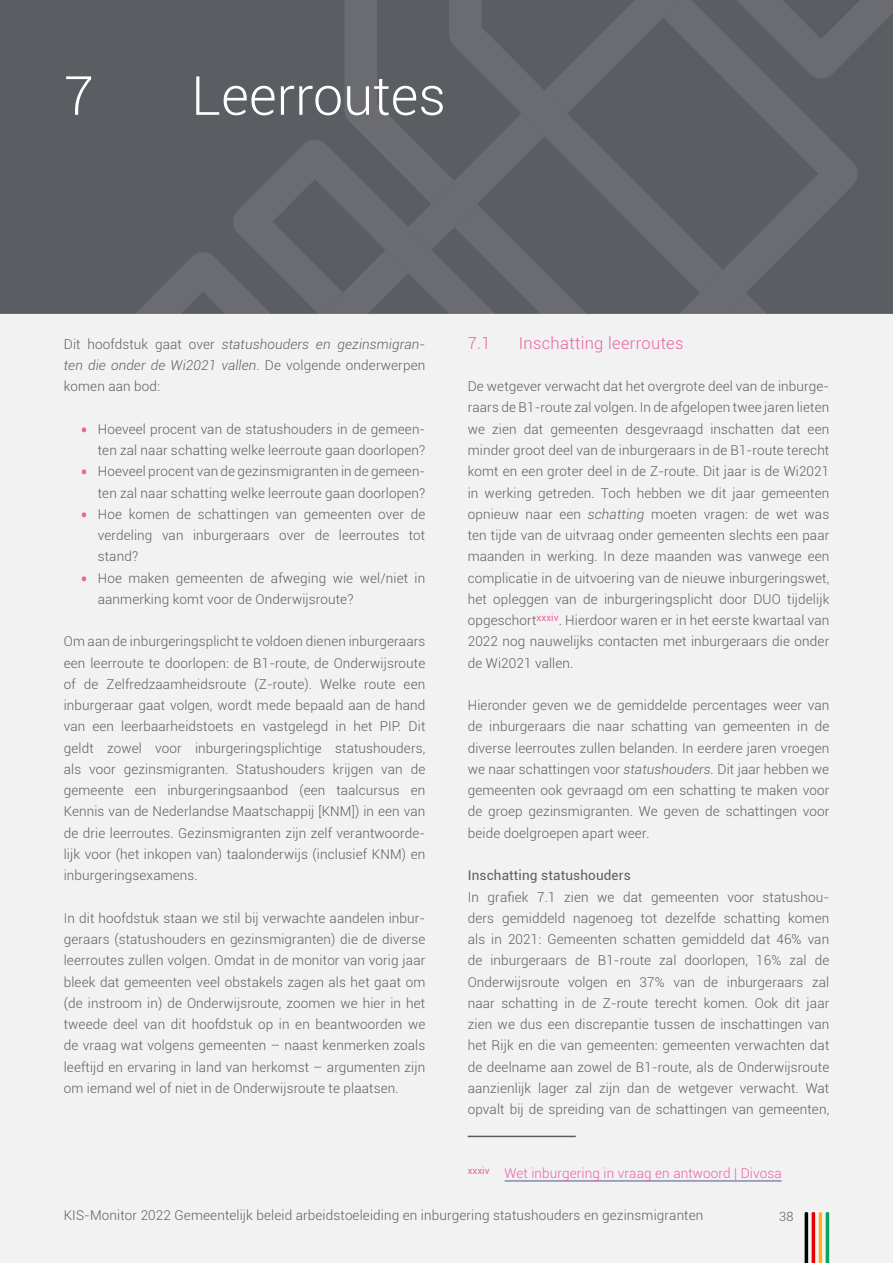
<style>
.page{position:relative;width:893px;height:1263px;background:#fff}
.page>*{position:absolute;margin:0;border:0;box-sizing:border-box;transform-origin:0 0}
.t1{font:300 54px "Roboto";color:#fff}
.t2{font:300 16.5px "Roboto";letter-spacing:.02em;color:#ea62a0}
.Broodtekst{font:300 13.5px/21.3px "Roboto";letter-spacing:.01em;color:#5a5d62;text-align:justify}
.Voetnoot{font:300 13.5px "Roboto";letter-spacing:.01em;color:#ea62a0}
._3e_onderverdeling{font:13.5px "Roboto";letter-spacing:.01em;color:#5a5d62}
.t3{font:300 12.75px "Roboto";color:#5a5d62}
.s1{font-style:italic}
.s2{font-weight:700;font-size:18px;color:#ea62a0}
</style>
<div class="page">
<div style="left:0;top:0;width:893px;height:315px;background:#5a5d62"></div>
<svg style="left:233px;top:138px;width:221px;height:177px;background:#616469"></svg>
<svg style="left:745px;top:250px;width:114px;height:65px;background:#5d6165"></svg>
<svg style="left:345px;top:0;width:62px;height:204px;background:#626469"></svg>
<svg style="left:454px;top:250px;width:291px;height:65px;background:#646b6d"></svg>
<svg style="left:407px;top:0;width:316px;height:293px;background:#606267"></svg>
<svg style="left:653px;top:293px;width:161px;height:22px;background:#646c6e"></svg>
<svg style="left:117px;top:250px;width:301px;height:65px;background:#63676b"></svg>
<svg style="left:409px;top:0;width:484px;height:250px;background:#5f6267"></svg>
<div style="left:0;top:315px;width:893px;height:948px;background:#f2f2f3"></div>
<svg style="left:804px;top:1212px;width:25px;height:51px"></svg>
<hr style="left:468px;top:1136px;width:108px;height:1px;background:#5a5d62">
<hr style="left:504px;top:1180px;width:278px;height:1px;background:#4d549b">
<p class="t1" style="left:64px;top:58px;width:31px">7</p>
<p class="t1" style="left:191px;top:58px;width:256px">Leerroutes</p>
<p class="Broodtekst" style="left:64px;top:333px;width:363px">Dit hoofdstuk gaat over <span class="s1">statushouders en gezinsmigran&shy;ten die onder de Wi2021 vallen</span>. De volgende onderwerpen komen aan bod:</p>
<p class="Broodtekst" style="left:81px;top:418px;width:346px;text-align:right"><span class="s2">•</span> Hoeveel procent van de statushouders in de gemeen&shy;ten zal naar schatting welke leerroute gaan doorlopen?</p>
<p class="Broodtekst" style="left:81px;top:460px;width:346px;text-align:right"><span class="s2">•</span> Hoeveel procent van de gezinsmigranten in de gemeen&shy;ten zal naar schatting welke leerroute gaan doorlopen?</p>
<p class="Broodtekst" style="left:98px;top:503px;width:329px;text-indent:-17px"><span class="s2">•</span> Hoe komen de schattingen van gemeenten over de verdeling van inburgeraars over de leerroutes tot stand?</p>
<p class="Broodtekst" style="left:98px;top:567px;width:329px;text-indent:-17px"><span class="s2">•</span> Hoe maken gemeenten de afweging wie wel/niet in aanmerking komt voor de Onderwijsroute?</p>
<p class="Broodtekst" style="left:64px;top:630px;width:363px">Om aan de inburgeringsplicht te voldoen dienen inburgeraars een leerroute te doorlopen: de B1-route, de Onderwijsroute of de Zelfredzaamheidsroute (Z-route). Welke route een inburgeraar gaat volgen, wordt mede bepaald aan de hand van een leerbaarheidstoets en vastgelegd in het PIP. Dit geldt zowel voor inburgeringsplichtige statushouders, als voor gezinsmigranten. Statushouders krijgen van de gemeente een inburgeringsaanbod (een taalcursus en Kennis van de Nederlandse Maatschappij [KNM]) in een van de drie leerroutes. Gezinsmigranten zijn zelf verantwoorde&shy;lijk voor (het inkopen van) taalonderwijs (inclusief KNM) en inburgeringsexamens.</p>
<p class="Broodtekst" style="left:64px;top:907px;width:363px">In dit hoofdstuk staan we stil bij verwachte aandelen inbur&shy;geraars (statushouders en gezinsmigranten) die de diverse leerroutes zullen volgen. Omdat in de monitor van vorig jaar bleek dat gemeenten veel obstakels zagen als het gaat om (de instroom in) de Onderwijsroute, zoomen we hier in het tweede deel van dit hoofdstuk op in en beantwoorden we de vraag wat volgens gemeenten – naast kenmerken zoals leeftijd en ervaring in land van herkomst – argumenten zijn om iemand wel of niet in de Onderwijsroute te plaatsen.</p>
<p class="t2" style="left:468px;top:331px;width:24px">7.1</p>
<p class="t2" style="left:519px;top:331px;width:166px">Inschatting leerroutes</p>
<p class="Broodtekst" style="left:468px;top:375px;width:363px">De wetgever verwacht dat het overgrote deel van de inburge&shy;raars de B1-route zal volgen. In de afgelopen twee jaren lieten we zien dat gemeenten desgevraagd inschatten dat een minder groot deel van de inburgeraars in de B1-route terecht komt en een groter deel in de Z-route. Dit jaar is de Wi2021 in werking getreden. Toch hebben we dit jaar gemeenten opnieuw naar een <span class="s1">schatting</span> moeten vragen: de wet was ten tijde van de uitvraag onder gemeenten slechts een paar maanden in werking. In deze maanden was vanwege een complicatie in de uitvoering van de nieuwe inburgeringswet, het opleggen van de inburgeringsplicht door DUO tijdelijk opgeschort<sup>xxxiv</sup>. Hierdoor waren er in het eerste kwartaal van 2022 nog nauwelijks contacten met inburgeraars die onder de Wi2021 vallen.</p>
<p class="Broodtekst" style="left:468px;top:694px;width:363px">Hieronder geven we de gemiddelde percentages weer van de inburgeraars die naar schatting van gemeenten in de diverse leerroutes zullen belanden. In eerdere jaren vroegen we naar schattingen voor <span class="s1">statushouders.</span> Dit jaar hebben we gemeenten ook gevraagd om een schatting te maken voor de groep gezinsmigranten. We geven de schattingen voor beide doelgroepen apart weer<span class="s1">.</span></p>
<p class="_3e_onderverdeling" style="left:468px;top:866px;width:164px">Inschatting statushouders</p>
<p class="Broodtekst" style="left:468px;top:886px;width:363px">In grafiek 7.1 zien we dat gemeenten voor statushou&shy;ders gemiddeld nagenoeg tot dezelfde schatting komen als in 2021: Gemeenten schatten gemiddeld dat 46% van de inburgeraars de B1-route zal doorlopen, 16% zal de Onderwijsroute volgen en 37% van de inburgeraars zal naar schatting in de Z-route terecht komen. Ook dit jaar zien we dus een discrepantie tussen de inschattingen van het Rijk en die van gemeenten: gemeenten verwachten dat de deelname aan zowel de B1-route, als de Onderwijsroute aanzienlijk lager zal zijn dan de wetgever verwacht. Wat opvalt bij de spreiding van de schattingen van gemeenten,</p>
<p class="Voetnoot" style="left:468px;top:1164px;width:315px"><sup>xxxiv</sup> Wet inburgering in vraag en antwoord | Divosa</p>
<p class="Broodtekst" style="left:64px;top:1204px;width:641px">KIS-Monitor 2022 Gemeentelijk beleid arbeidstoeleiding en inburgering statushouders en gezinsmigranten</p>
<p class="t3" style="left:761px;top:1206px;width:34px">38 38</p>
<p class="Broodtekst" style="left:62px;top:1204px;width:393px">Monitor gemeentelijk bel id arbeidstoeleiding vluchtelingen 2021</p>
</div>
